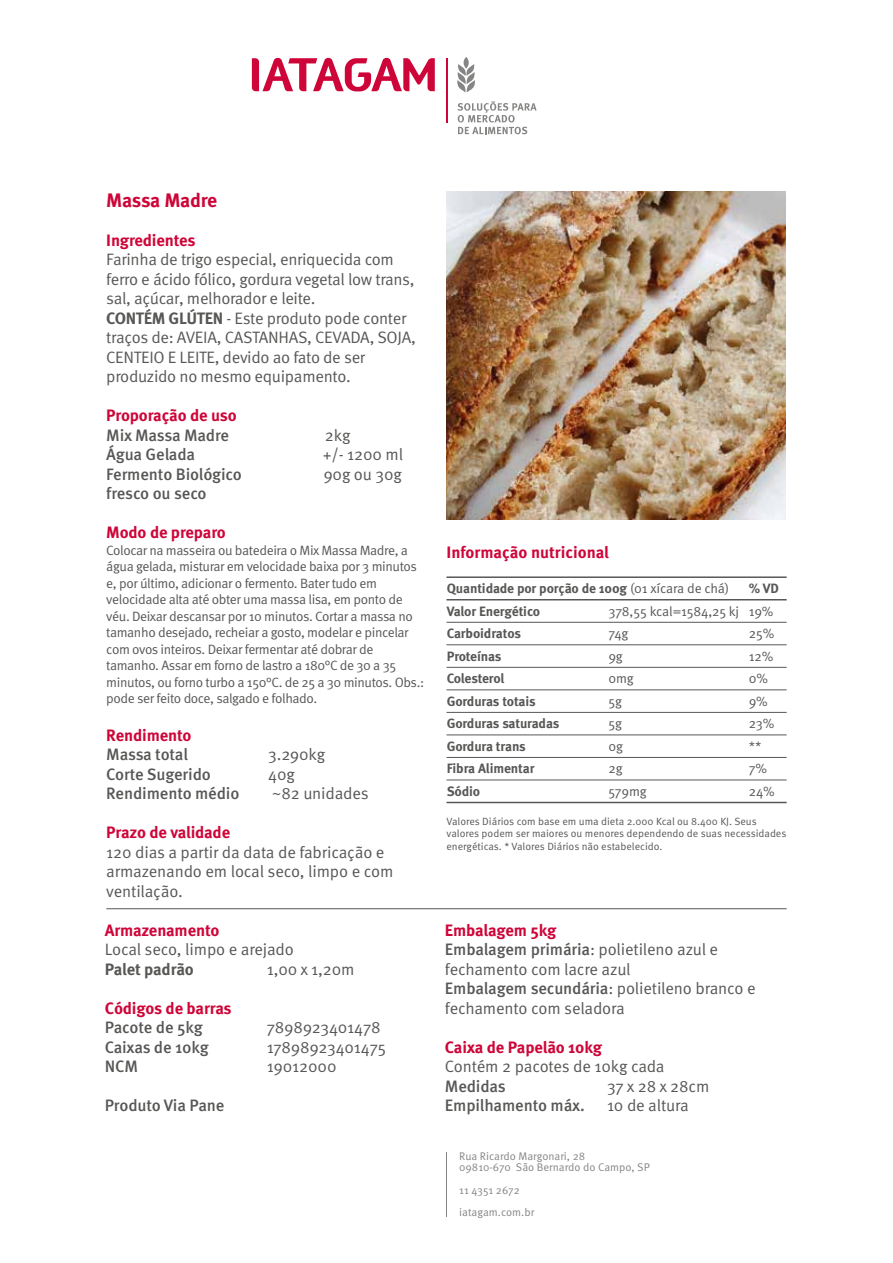
<style>
.page{position:relative;width:893px;height:1263px;background:#fff}
.page>*{position:absolute;margin:0;border:0;box-sizing:border-box;transform-origin:0 0}
.t1{font:700 19.5px "Meta Pro";letter-spacing:-.015em;color:#ce0538}
.t2{font:16.5px/19.5px "Meta Pro";letter-spacing:-.02em;color:#575756}
.t3{font:500 16.5px "Meta Pro";letter-spacing:-.01em;color:#575756}
.t4{font:700 16.5px "Meta Pro";letter-spacing:-.01em;color:#ce0538}
.t5{font:700 16.5px "Meta Pro";letter-spacing:-.015em;color:#575756}
.t6{font:13.5px/16.5px "Meta Pro";letter-spacing:-.03em;color:#575756}
.t7{font:700 13.5px/22.5px "Meta Pro";letter-spacing:-.01em;color:#575756}
.t8{font:13.5px/22.5px "Meta Pro";letter-spacing:-.01em;color:#575756}
.t9{font:11.1px/11.1px "Meta Pro";color:#858584}
.t10{font:10.5px/12.6px "Meta Pro";color:#575756}
.s1{font-weight:700}
.s2{font-weight:400}
.s3{font-weight:700;color:#ce0538}
.s4{font-weight:500}
</style>
<div class="page">
<hr style="left:446px;top:1152px;width:1px;height:64px;background:#858584">
<svg style="left:252px;top:58px;width:183px;height:33px"></svg>
<hr style="left:446px;top:58px;width:1px;height:64px;background:#ce0538">
<svg style="left:457px;top:57px;width:18px;height:35px"></svg>
<svg style="left:458px;top:101px;width:79px;height:33px"></svg>
<hr style="left:446px;top:599px;width:341px;height:1px;background:#575756">
<hr style="left:446px;top:576px;width:341px;height:2px;background:#575756">
<hr style="left:446px;top:622px;width:341px;height:1px;background:#575756">
<hr style="left:446px;top:644px;width:341px;height:1px;background:#575756">
<hr style="left:446px;top:667px;width:341px;height:1px;background:#575756">
<hr style="left:446px;top:690px;width:341px;height:1px;background:#575756">
<hr style="left:446px;top:712px;width:341px;height:1px;background:#575756">
<hr style="left:446px;top:735px;width:341px;height:1px;background:#575756">
<hr style="left:446px;top:757px;width:341px;height:1px;background:#575756">
<hr style="left:446px;top:780px;width:341px;height:1px;background:#575756">
<hr style="left:446px;top:802px;width:341px;height:1px;background:#575756">
<hr style="left:106px;top:908px;width:681px;height:1px;background:#575756">
<img style="left:446px;top:191px;width:340px;height:328px">
<p class="t1" style="left:106px;top:188px;width:113px">Massa Madre</p>
<p class="t4" style="left:106px;top:230px;width:91px">Ingredientes</p>
<p class="t2" style="left:106px;top:250px;width:311px">Farinha de trigo especial, enriquecida com ferro e ácido fólico, gordura vegetal low trans, sal, açúcar, melhorador e leite.<br><span class="s1">CONTÉM GLÚTEN</span> - Este produto pode conter traços de: AVEIA, CASTANHAS, CEVADA, SOJA, CENTEIO E LEITE, devido ao fato de ser produzido no mesmo equipamento.</p>
<p class="t4" style="left:106px;top:405px;width:132px">Proporação de uso</p>
<p class="t3" style="left:106px;top:425px;width:124px">Mix Massa Madre</p>
<p class="t2" style="left:325px;top:426px;width:27px">2kg</p>
<p class="t3" style="left:106px;top:444px;width:90px">Água Gelada</p>
<p class="t2" style="left:323px;top:445px;width:82px">+/- 1200 ml</p>
<p class="t3" style="left:106px;top:464px;width:137px">Fermento Biológico</p>
<p class="t2" style="left:323px;top:465px;width:80px">90g ou 30g</p>
<p class="t3" style="left:106px;top:483px;width:102px">fresco ou seco</p>
<p class="t4" style="left:106px;top:522px;width:121px">Modo de preparo</p>
<p class="t6" style="left:106px;top:542px;width:319px">Colocar na masseira ou batedeira o Mix Massa Madre, a água gelada, misturar em velocidade baixa por 3 minutos e, por último, adicionar o fermento. Bater tudo em velocidade alta até obter uma massa lisa, em ponto de véu. Deixar descansar por 10 minutos. Cortar a massa no tamanho desejado, recheiar a gosto, modelar e pincelar com ovos inteiros. Deixar fermentar até dobrar de tamanho. Assar em forno de lastro a 180°C de 30 a 35 minutos, ou forno turbo a 150°C. de 25 a 30 minutos. Obs.: pode ser feito doce, salgado e folhado.</p>
<p class="t4" style="left:106px;top:725px;width:87px">Rendimento</p>
<p class="t3" style="left:106px;top:744px;width:83px">Massa total</p>
<p class="t2" style="left:268px;top:745px;width:58px">3.290kg</p>
<p class="t3" style="left:106px;top:764px;width:106px">Corte Sugerido</p>
<p class="t2" style="left:268px;top:765px;width:28px">40g</p>
<p class="t3" style="left:106px;top:783px;width:135px">Rendimento médio</p>
<p class="t2" style="left:272px;top:784px;width:98px">~82 unidades</p>
<p class="t4" style="left:106px;top:822px;width:125px">Prazo de validade</p>
<p class="t2" style="left:106px;top:843px;width:289px">120 dias a partir da data de fabricação e armazenando em local seco, limpo e com ventilação.</p>
<p class="t4" style="left:105px;top:920px;width:116px">Armazenamento</p>
<p class="t2" style="left:105px;top:940px;width:191px">Local seco, limpo e arejado</p>
<p class="t5" style="left:105px;top:959px;width:91px">Palet padrão</p>
<p class="t2" style="left:267px;top:960px;width:89px">1,00 x 1,20m</p>
<p class="t4" style="left:105px;top:998px;width:128px">Códigos de barras</p>
<p class="t3" style="left:105px;top:1017px;width:99px">Pacote de 5kg</p>
<p class="t2" style="left:267px;top:1018px;width:115px">7898923401478</p>
<p class="t3" style="left:105px;top:1037px;width:105px">Caixas de 10kg</p>
<p class="t2" style="left:267px;top:1038px;width:121px">17898923401475</p>
<p class="t3" style="left:105px;top:1056px;width:35px">NCM</p>
<p class="t2" style="left:267px;top:1057px;width:71px">19012000</p>
<p class="t3" style="left:105px;top:1095px;width:121px">Produto Via Pane</p>
<p class="t4" style="left:446px;top:541px;width:164px">Informação nutricional</p>
<p class="t7" style="left:447px;top:578px;width:284px">Quantidade por porção de 100g <span class="s2">(01 xícara de chá)<br></span>Valor Energético<br>Carboidratos<br>Proteínas<br>Colesterol<br>Gorduras totais<br>Gorduras saturadas<br>Gordura trans<br>Fibra Alimentar<br>Sódio</p>
<p class="t7" style="left:749px;top:578px;width:32px">% VD</p>
<p class="t8" style="left:608px;top:600px;width:132px">378,55 kcal=1584,25 kj<br>74g<br>9g<br>0mg<br>5g<br>5g<br>0g<br>2g<br>579mg</p>
<p class="t10" style="left:446px;top:815px;width:341px">Valores Diários com base em uma dieta 2.000 Kcal ou 8.400 KJ. Seus valores podem ser maiores ou menores dependendo de suas necessidades energéticas. * Valores Diários não estabelecido.</p>
<p class="t6" style="left:749px;top:600px;width:27px;line-height:22.5px">19%<br>25%<br>12%<br>0%<br>9%<br>23% **<br>7%<br>24%</p>
<p class="t2" style="left:445px;top:921px;width:312px"><span class="s3">Embalagem 5kg<br></span><span class="s4">Embalagem primária</span>: polietileno azul e fechamento com lacre azul<br><span class="s4">Embalagem secundária</span>: polietileno branco e fechamento com seladora</p>
<p class="t4" style="left:445px;top:1037px;width:159px">Caixa de Papelão 10kg</p>
<p class="t2" style="left:445px;top:1057px;width:221px">Contém 2 pacotes de 10kg cada</p>
<p class="t3" style="left:445px;top:1076px;width:62px">Medidas</p>
<p class="t2" style="left:607px;top:1077px;width:104px">37 x 28 x 28cm</p>
<p class="t3" style="left:445px;top:1095px;width:141px">Empilhamento máx.</p>
<p class="t2" style="left:607px;top:1096px;width:83px">10 de altura</p>
<p class="t9" style="left:459px;top:1151px;width:192px">Rua Ricardo Margonari, 28<br>09810-670 São Bernardo do Campo, SP</p>
<p class="t9" style="left:459px;top:1179px;width:77px;line-height:22.2px">11 4351 2672 iatagam.com.br</p>
</div>
